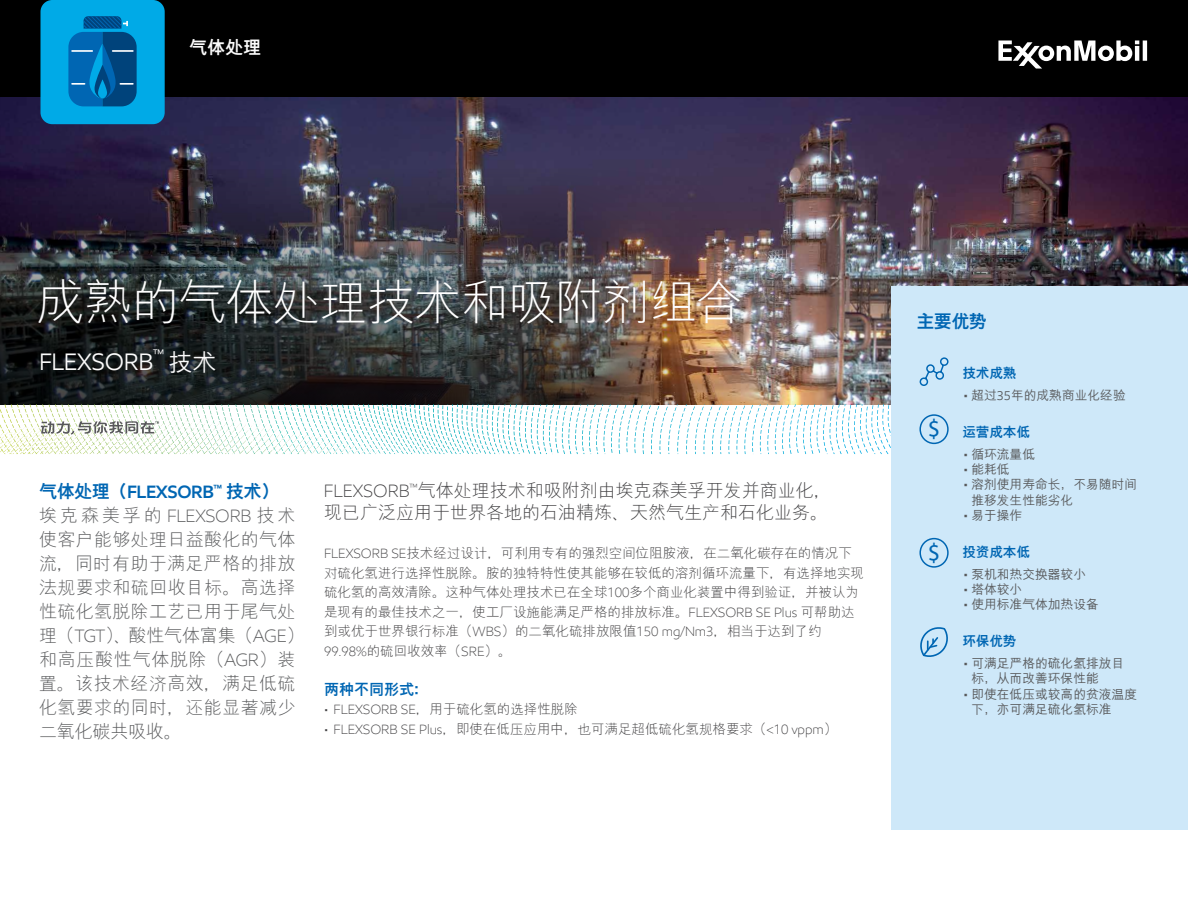
<style>
.page{position:relative;width:1188px;height:918px;background:#fff}
.page>*{position:absolute;margin:0;border:0;box-sizing:border-box;transform-origin:0 0}
.t1{font:300 48px "M Hei PRC";letter-spacing:-.02em;color:#fff}
.t2{font:24.9px "Myriad Pro";color:#0066b3}
.t3{font:24px "E Mprint";letter-spacing:-.01em;color:#fbfbfb}
.t4{font:500 24px "M Hei PRC";color:#fbfbfb}
.t5{font:300 18px/24px "M Hei PRC";letter-spacing:.02em;color:#58595b}
.t6{font:300 18px/22.5px "M Hei PRC";color:#414042}
.t7{font:800 18px "M Hei PRC";color:#0066b3}
.t8{font:800 18px "M Hei PRC";color:#fbfbfb}
.t9{font:800 15px "M Hei PRC";color:#0066b3}
.t10{font:13.95px "E Mprint";color:#fbfbfb}
.t11{font:300 13.5px/19.5px "M Hei PRC";color:#414042}
.t12{font:800 13.5px "M Hei PRC";color:#0066b3}
.t13{font:300 13.5px "E Mprint";color:#414042}
.t14{font:500 12.75px/15.3px "M Hei PRC";color:#58595b}
.s1{font-weight:800;color:#0066b3}
.s2{font-family:"E Mprint";font-weight:600;color:#0066b3}
.s3{font-family:"E Mprint"}
.s4{font-family:"M Hei PRC"}
.s5{font-family:"E Mprint";font-weight:400}
</style>
<div class="page">
<img style="left:0;top:97px;width:1188px;height:307px">
<img style="left:0;top:168px;width:766px;height:236px">
<svg style="left:618px;top:404px;width:273px;height:4px"></svg>
<div style="left:0;top:0;width:1188px;height:97px;background:#000"></div>
<svg style="left:998px;top:40px;width:149px;height:29px"></svg>
<div style="left:891px;top:286px;width:297px;height:543px;background:#cee8f9"></div>
<svg style="left:41px;top:0;width:124px;height:124px;background:#028ecc"></svg>
<div style="left:919px;top:538px;width:30px;height:30px;border:2px solid #0066b3;border-radius:50%"></div>
<div style="left:919px;top:414px;width:30px;height:30px;border:2px solid #0066b3;border-radius:50%"></div>
<svg style="left:920px;top:627px;width:28px;height:30px"></svg>
<svg style="left:919px;top:357px;width:30px;height:29px"></svg>
<svg style="left:41px;top:415px;width:203px;height:20px"></svg>
<h3 class="t8" style="left:189px;top:37px;width:73px">气体处理</h3>
<h1 class="t1" style="left:38px;top:277px;width:708px">成熟的气体处理技术和吸附剂组合</h1>
<h3 class="t3" style="left:39px;top:348px;width:116px">FLEXSORB</h3>
<p class="t10" style="left:153px;top:346px;width:13px">™</p>
<h3 class="t4" style="left:169px;top:349px;width:49px">技术</h3>
<h3 class="t5" style="left:39px;top:480px;width:267px"><span class="s1">气体处理（</span><span class="s2">FLEXSORB</span><sup>™</sup> <span class="s1">技术）<br></span>埃克森美孚的 <span class="s3">FLEXSORB</span> 技术使客户能够处理日益酸化的气体流，同时有助于满足严格的排放法规要求和硫回收目标。高选择性硫化氢脱除工艺已用于尾气处理（<span class="s3">TGT</span>）、酸性气体富集（<span class="s3">AGE</span>）和高压酸性气体脱除（<span class="s3">AGR</span>）装置。该技术经济高效，满足低硫化氢要求的同时，还能显著减少二氧化碳共吸收。</h3>
<h3 class="t6" style="left:324px;top:480px;width:509px"><span class="s3">FLEXSORB</span><sup>™</sup>气体处理技术和吸附剂由埃克森美孚开发并商业化，现已广泛应用于世界各地的石油精炼、天然气生产和石化业务。</h3>
<p class="t11" style="left:324px;top:544px;width:541px"><span class="s3">FLEXSORB SE</span>技术经过设计，可利用专有的强烈空间位阻胺液，在二氧化碳存在的情况下对硫化氢进行选择性脱除。胺的独特特性使其能够在较低的溶剂循环流量下，有选择地实现硫化氢的高效清除。这种气体处理技术已在全球<span class="s3">100</span>多个商业化装置中得到验证，并被认为是现有的最佳技术之一，使工厂设施能满足严格的排放标准。<span class="s3">FLEXSORB SE Plus</span> 可帮助达到或优于世界银行标准（<span class="s3">WBS</span>）的二氧化硫排放限值<span class="s3">150 mg/Nm3</span>，相当于达到了约</p>
<p class="t13" style="left:324px;top:643px;width:189px">99.98%<span class="s4">的硫回收效率（</span>SRE<span class="s4">）。</span></p>
<p class="t9" style="left:324px;top:681px;width:106px">两种不同形式：</p>
<p class="t11" style="left:324px;top:700px;width:255px"><span class="s3">• FLEXSORB SE</span>，用于硫化氢的选择性脱除</p>
<p class="t11" style="left:324px;top:720px;width:515px"><span class="s3">• FLEXSORB SE Plus</span>，即使在低压应用中，也可满足超低硫化氢规格要求（<span class="s3">&lt;10 vppm</span>）</p>
<h3 class="t7" style="left:916px;top:311px;width:72px">主要优势</h3>
<h2 class="t2" style="left:928px;top:414px;width:14px">$</h2>
<h2 class="t2" style="left:928px;top:537px;width:14px">$</h2>
<p class="t12" style="left:962px;top:365px;width:55px">技术成熟</p>
<p class="t14" style="left:964px;top:388px;width:164px"><span class="s5">•</span> 超过<span class="s5">35</span>年的成熟商业化经验</p>
<p class="t12" style="left:962px;top:424px;width:69px">运营成本低</p>
<p class="t14" style="left:964px;top:447px;width:73px"><span class="s5">•</span> 循环流量低</p>
<p class="t14" style="left:964px;top:462px;width:48px"><span class="s5">•</span> 能耗低</p>
<p class="t14" style="left:971px;top:477px;width:167px;text-indent:-8px"><span class="s5">•</span> 溶剂使用寿命长，不易随时间推移发生性能劣化</p>
<p class="t14" style="left:964px;top:508px;width:60px"><span class="s5">•</span> 易于操作</p>
<p class="t12" style="left:962px;top:544px;width:69px">投资成本低</p>
<p class="t14" style="left:964px;top:567px;width:124px"><span class="s5">•</span> 泵机和热交换器较小</p>
<p class="t14" style="left:964px;top:582px;width:60px"><span class="s5">•</span> 塔体较小</p>
<p class="t14" style="left:964px;top:597px;width:137px"><span class="s5">•</span> 使用标准气体加热设备</p>
<p class="t12" style="left:962px;top:633px;width:55px">环保优势</p>
<p class="t14" style="left:971px;top:656px;width:154px;text-indent:-8px"><span class="s5">•</span> 可满足严格的硫化氢排放目标，从而改善环保性能</p>
<p class="t14" style="left:971px;top:687px;width:167px;text-indent:-8px"><span class="s5">•</span> 即使在低压或较高的贫液温度下，亦可满足硫化氢标准</p>
</div>
